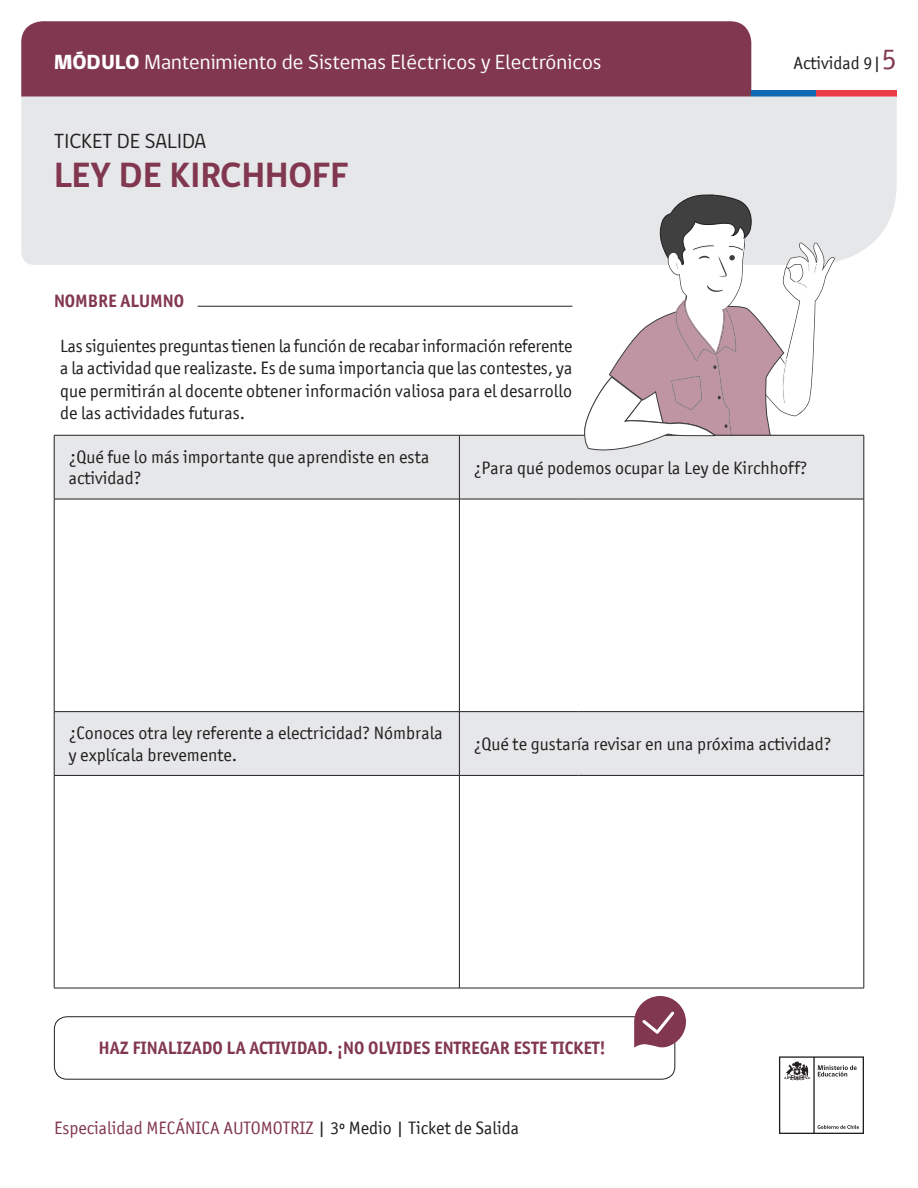
<style>
.page{position:relative;width:918px;height:1188px;background:#fff}
.page>*{position:absolute;margin:0;border:0;box-sizing:border-box;transform-origin:0 0}
.t1{font:700 36px "gob CL";color:#823751}
.t2{font:21px "gob CL";color:#fff}
.t3{font:21px "gob CL";color:#231f20}
.t4{font:18px/22.5px "Officina San ITC";color:#231f20}
.t5{font:700 18px "Officina San ITC";color:#823751}
.t6{font:18px "Officina San ITC";color:#823751}
.s1{font-weight:800}
.s2{font-size:30px;color:#823751}
.s3{color:#231f20}
</style>
<div class="page">
<svg style="left:779px;top:1056px;width:85px;height:78px"></svg>
<div style="left:21px;top:21px;width:730px;height:76px;background:#823751"></div>
<div style="left:751px;top:90px;width:65px;height:7px;background:#0f69b4"></div>
<div style="left:816px;top:90px;width:81px;height:7px;background:#eb3c46"></div>
<div style="left:21px;top:97px;width:876px;height:168px;background:#e6e7e9"></div>
<svg style="left:55px;top:436px;width:809px;height:339px;fill:#e6e7e9"></svg>
<div style="left:459px;top:499px;width:405px;height:213px;background:#fff"></div>
<hr style="left:459px;top:435px;width:1px;height:64px;background:#231f20">
<hr style="left:864px;top:435px;width:1px;height:64px;background:#231f20">
<hr style="left:54px;top:499px;width:1px;height:212px;background:#231f20">
<hr style="left:459px;top:499px;width:1px;height:212px;background:#231f20">
<hr style="left:864px;top:499px;width:1px;height:212px;background:#231f20">
<hr style="left:54px;top:711px;width:405px;height:1px;background:#231f20">
<hr style="left:54px;top:712px;width:1px;height:63px;background:#231f20">
<hr style="left:459px;top:711px;width:119px;height:1px;background:#231f20">
<hr style="left:459px;top:712px;width:1px;height:63px;background:#231f20">
<hr style="left:578px;top:711px;width:286px;height:1px;background:#231f20">
<hr style="left:864px;top:712px;width:1px;height:63px;background:#231f20">
<hr style="left:54px;top:775px;width:405px;height:1px;background:#231f20">
<hr style="left:459px;top:775px;width:119px;height:1px;background:#231f20">
<hr style="left:578px;top:775px;width:286px;height:1px;background:#231f20">
<hr style="left:54px;top:776px;width:1px;height:212px;background:#231f20">
<hr style="left:459px;top:776px;width:1px;height:212px;background:#231f20">
<hr style="left:864px;top:776px;width:1px;height:212px;background:#231f20">
<hr style="left:54px;top:988px;width:405px;height:1px;background:#231f20">
<hr style="left:459px;top:988px;width:119px;height:1px;background:#231f20">
<hr style="left:578px;top:988px;width:286px;height:1px;background:#231f20">
<hr style="left:54px;top:435px;width:405px;height:1px;background:#231f20">
<hr style="left:54px;top:435px;width:1px;height:64px;background:#231f20">
<hr style="left:459px;top:435px;width:119px;height:1px;background:#231f20">
<hr style="left:578px;top:435px;width:286px;height:1px;background:#231f20">
<hr style="left:54px;top:499px;width:405px;height:1px;background:#231f20">
<hr style="left:459px;top:499px;width:119px;height:1px;background:#231f20">
<hr style="left:578px;top:499px;width:286px;height:1px;background:#231f20">
<div style="left:54px;top:1016px;width:621px;height:63px;border:1px solid #231f20;border-radius:13px"></div>
<svg style="left:634px;top:996px;width:52px;height:53px"></svg>
<hr style="left:198px;top:306px;width:374px;height:1px;background:#231f20">
<svg style="left:584px;top:193px;width:251px;height:264px"></svg>
<p class="t2" style="left:54px;top:48px;width:549px"><span class="s1">MÓDULO</span> Mantenimiento de Sistemas Eléctricos y Electrónicos</p>
<p class="t3" style="left:54px;top:127px;width:154px">TICKET DE SALIDA</p>
<p class="t1" style="left:54px;top:150px;width:296px">LEY DE KIRCHHOFF</p>
<p class="t5" style="left:54px;top:289px;width:132px">NOMBRE ALUMNO</p>
<p class="t4" style="left:794px;top:52px;width:105px">Actividad 9|<span class="s2">5</span></p>
<p class="t4" style="left:60px;top:334px;width:514px;text-align:justify">Las siguientes preguntas tienen la función de recabar información referente a la actividad que realizaste. Es de suma importancia que las contestes, ya que permitirán al docente obtener información valiosa para el desarrollo de las actividades futuras.</p>
<p class="t4" style="left:69px;top:446px;width:362px;line-height:21.6px">¿Qué fue lo más importante que aprendiste en esta actividad?</p>
<p class="t4" style="left:474px;top:456px;width:335px">¿Para qué podemos ocupar la Ley de Kirchhoff?</p>
<p class="t4" style="left:69px;top:722px;width:376px;line-height:21.6px">¿Conoces otra ley referente a electricidad? Nómbrala y explícala brevemente.</p>
<p class="t4" style="left:474px;top:733px;width:359px">¿Qué te gustaría revisar en una próxima actividad?</p>
<p class="t5" style="left:98px;top:1037px;width:509px">HAZ FINALIZADO LA ACTIVIDAD. ¡NO OLVIDES ENTREGAR ESTE TICKET!</p>
<p class="t6" style="left:54px;top:1118px;width:467px">Especialidad MECÁNICA AUTOMOTRIZ <span class="s3">| 3º Medio | Ticket de Salida</span></p>
</div>
